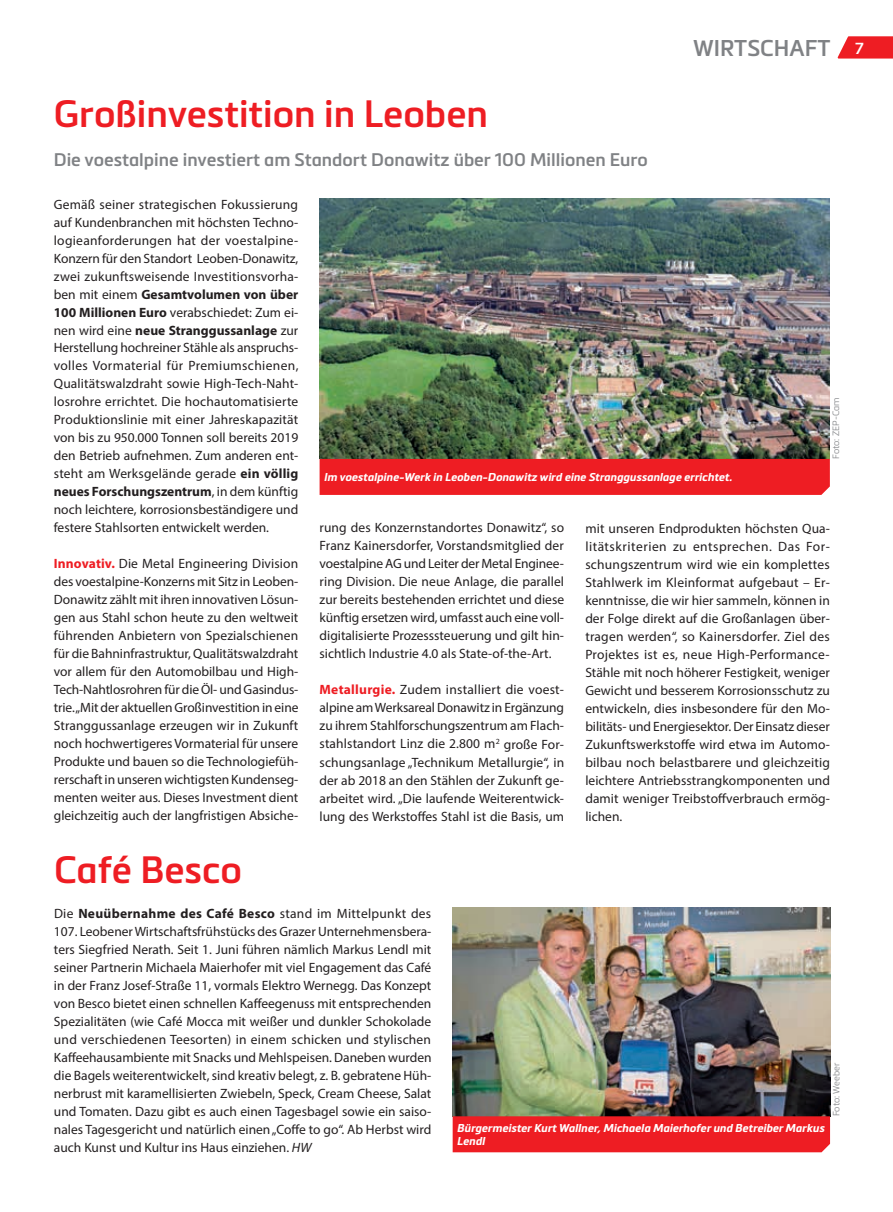
<style>
.page{position:relative;width:893px;height:1212px;background:#fff}
.page>*{position:absolute;margin:0;border:0;box-sizing:border-box;transform-origin:0 0}
.t1{font:600 37.5px "Metronic Pro";color:#ee1d23}
.t2{font:600 22.5px "Metronic Pro";color:#808285}
.t3{font:600 18px "Metronic Pro";color:#808285}
.t4{font:13.5px/18px "Myriad Pro";color:#231f20;text-align:justify}
.t5{font:italic 700 11.25px/12.8px "Metronic Pro";color:#fff}
.t6{font:300 9px "Metronic Pro";color:#808285}
.s1{font-size:15.75px;color:#fff}
.s2{font-weight:700}
.s3{font-weight:700;color:#ee1d23}
.s4{font-style:italic}
</style>
<div class="page">
<svg style="left:838px;top:36px;width:55px;height:23px"></svg>
<img style="left:320px;top:198px;width:510px;height:261px">
<div style="left:320px;top:459px;width:510px;height:36px;background:#ee1d23"></div>
<img style="left:453px;top:908px;width:377px;height:208px">
<div style="left:453px;top:1116px;width:377px;height:36px;background:#ee1d23"></div>
<h1 class="t1" style="left:54px;top:91px;width:436px">Großinvestition in Leoben</h1>
<h3 class="t3" style="left:54px;top:148px;width:596px">Die voestalpine investiert am Standort Donawitz über 100 Millionen Euro</h3>
<h2 class="t2" style="left:693px;top:34px;width:172px">WIRTSCHAFT <span class="s1">7</span></h2>
<p class="t4" style="left:54px;top:195px;width:246px">Gemäß seiner strategischen Fokussierung auf Kundenbranchen mit höchsten Techno&shy;logieanforderungen hat der voestalpine-Konzern für den Standort Leoben-Donawitz, zwei zukunftsweisende Investitionsvorha&shy;ben mit einem <span class="s2">Gesamtvolumen von über 100 Millionen Euro</span> verabschiedet: Zum ei&shy;nen wird eine <span class="s2">neue Stranggussanlage</span> zur Herstellung hochreiner Stähle als anspruchs&shy;volles Vormaterial für Premiumschienen, Qualitätswalzdraht sowie High-Tech-Naht&shy;losrohre errichtet. Die hochautomatisierte Produktionslinie mit einer Jahreskapazität von bis zu 950.000 Tonnen soll bereits 2019 den Betrieb aufnehmen. Zum anderen ent&shy;steht am Werksgelände gerade <span class="s2">ein völlig neues Forschungszentrum</span>, in dem künftig noch leichtere, korrosionsbeständigere und festere Stahlsorten entwickelt werden.</p>
<p class="t4" style="left:54px;top:555px;width:246px"><span class="s3">Innovativ.</span> Die Metal Engineering Division des voestalpine-Konzerns mit Sitz in Leoben-Donawitz zählt mit ihren innovativen Lösun&shy;gen aus Stahl schon heute zu den weltweit führenden Anbietern von Spezialschienen für die Bahninfrastruktur, Qualitätswalzdraht vor allem für den Automobilbau und High-Tech-Nahtlosrohren für die Öl- und Gasindus&shy;trie. „Mit der aktuellen Großinvestition in eine Stranggussanlage erzeugen wir in Zukunft noch hochwertigeres Vormaterial für unsere Produkte und bauen so die Technologiefüh&shy;rerschaft in unseren wichtigsten Kundenseg&shy;menten weiter aus. Dieses Investment dient gleichzeitig auch der langfristigen Absiche-</p>
<h1 class="t1" style="left:54px;top:847px;width:190px">Café Besco</h1>
<p class="t5" style="left:324px;top:471px;width:410px">Im voestalpine-Werk in Leoben-Donawitz wird eine Stranggussanlage errichtet.</p>
<p class="t6" style="left:830px;top:459px;width:63px;rotate:-90deg">Foto: ZEP-Cam</p>
<p class="t4" style="left:320px;top:519px;width:246px">rung des Konzernstandortes Donawitz“, so Franz Kainersdorfer, Vorstandsmitglied der voestalpine AG und Leiter der Metal Enginee&shy;ring Division. Die neue Anlage, die parallel zur bereits bestehenden errichtet und diese künftig ersetzen wird, umfasst auch eine voll&shy;digitalisierte Prozesssteuerung und gilt hin&shy;sichtlich Industrie 4.0 als State-of-the-Art.</p>
<p class="t4" style="left:320px;top:681px;width:246px"><span class="s3">Metallurgie.</span> Zudem installiert die voest&shy;alpine am Werksareal Donawitz in Ergänzung zu ihrem Stahlforschungszentrum am Flach&shy;stahlstandort Linz die 2.800 m<sup>2</sup> große For&shy;schungsanlage „Technikum Metallurgie“, in der ab 2018 an den Stählen der Zukunft ge&shy;arbeitet wird. „Die laufende Weiterentwick&shy;lung des Werkstoffes Stahl ist die Basis, um</p>
<p class="t4" style="left:585px;top:519px;width:246px">mit unseren Endprodukten höchsten Qua&shy;litätskriterien zu entsprechen. Das For&shy;schungszentrum wird wie ein komplettes Stahlwerk im Kleinformat aufgebaut – Er&shy;kenntnisse, die wir hier sammeln, können in der Folge direkt auf die Großanlagen über&shy;tragen werden“, so Kainersdorfer. Ziel des Projektes ist es, neue High-Performance-Stähle mit noch höherer Festigkeit, weniger Gewicht und besserem Korrosionsschutz zu entwickeln, dies insbesondere für den Mo&shy;bilitäts- und Energiesektor. Der Einsatz dieser Zukunftswerkstoffe wird etwa im Automo&shy;bilbau noch belastbarere und gleichzeitig leichtere Antriebsstrangkomponenten und damit weniger Treibstoffverbrauch ermög&shy;lichen.</p>
<p class="t4" style="left:54px;top:904px;width:379px">Die <span class="s2">Neuübernahme des Café Besco</span> stand im Mittelpunkt des 107. Leobener Wirtschaftsfrühstücks des Grazer Unternehmensbera&shy;ters Siegfried Nerath. Seit 1. Juni führen nämlich Markus Lendl mit seiner Partnerin Michaela Maierhofer mit viel Engagement das Café in der Franz Josef-Straße 11, vormals Elektro Wernegg. Das Konzept von Besco bietet einen schnellen Kaffeegenuss mit entsprechenden Spezialitäten (wie Café Mocca mit weißer und dunkler Schokolade und verschiedenen Teesorten) in einem schicken und stylischen Kaffeehausambiente mit Snacks und Mehlspeisen. Daneben wurden die Bagels weiterentwickelt, sind kreativ belegt, z. B. gebratene Hüh&shy;nerbrust mit karamellisierten Zwiebeln, Speck, Cream Cheese, Salat und Tomaten. Dazu gibt es auch einen Tagesbagel sowie ein saiso&shy;nales Tagesgericht und natürlich einen „Coffe to go“. Ab Herbst wird auch Kunst und Kultur ins Haus einziehen. <span class="s4">HW</span></p>
<p class="t5" style="left:457px;top:1122px;width:369px">Bürgermeister Kurt Wallner, Michaela Maierhofer und Betreiber Markus<br>Lendl</p>
<p class="t6" style="left:830px;top:1116px;width:55px;rotate:-90deg">Foto: Weeber</p>
</div>
